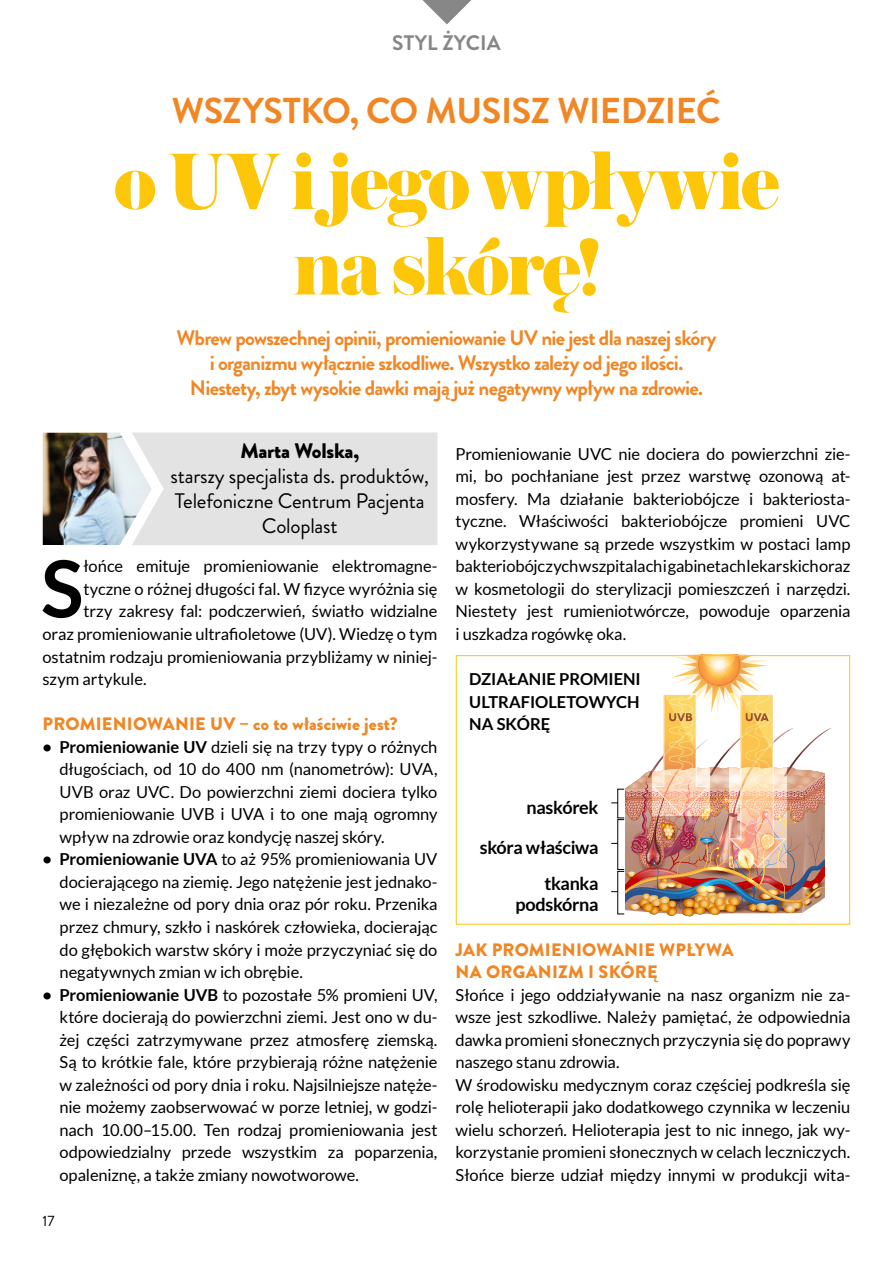
<style>
.page{position:relative;width:893px;height:1263px;background:#fff}
.page>*{position:absolute;margin:0;border:0;box-sizing:border-box;transform-origin:0 0}
.t1{font:900 84px "Austin";letter-spacing:-.02em;color:#fdc608}
.t2{font:700 78.9px "Lato";color:#000}
.t3{font:700 36px "Brandon Grotesque";letter-spacing:-.015em;color:#f18625}
.t4{font:700 21px "Brandon Grotesque";letter-spacing:-.035em;color:#f18625}
.t5{font:21px/25.2px "Brandon Grotesque";letter-spacing:-.01em;color:#000;text-align:center}
.t6{font:900 21px "Brandon Grotesque";letter-spacing:-.01em;color:#000}
.t7{font:700 21px "Brandon Grotesque";color:#878787}
.t8{font:900 18px/22.5px "Brandon Grotesque";letter-spacing:.01em;color:#f18625}
.t9{font:700 18px/21.6px "Lato";letter-spacing:-.015em;color:#000;text-align:right}
.t10{font:16.5px/22.5px "Lato";letter-spacing:-.01em;color:#000;text-align:justify}
.t11{font:700 16.5px "Lato";color:#000}
.t12{font:15px "Brandon Grotesque";color:#000}
.s1{font-weight:700}
</style>
<div class="page">
<svg style="left:422px;top:0;width:49px;height:24px"></svg>
<div style="left:165px;top:432px;width:272px;height:113px;background:#e3e3e3"></div>
<div style="left:30px;top:421px;width:135px;height:124px;background:#000;opacity:.09"></div>
<img style="left:625px;top:657px;width:207px;height:259px">
<div style="left:456px;top:655px;width:394px;height:269px;border:1px solid #fdc608"></div>
<p class="t7" style="left:392px;top:28px;width:110px">STYL ŻYCIA</p>
<p class="t3" style="left:172px;top:86px;width:550px">WSZYSTKO, CO MUSISZ WIEDZIEĆ</p>
<p class="t1" style="left:113px;top:119px;width:667px">o UV i jego wpływie</p>
<p class="t1" style="left:293px;top:205px;width:309px">na skórę!</p>
<p class="t4" style="left:176px;top:323px;width:541px">Wbrew powszechnej opinii, promieniowanie UV nie jest dla naszej skóry</p>
<p class="t4" style="left:210px;top:348px;width:475px">i organizmu wyłącznie szkodliwe. Wszystko zależy od jego ilości.</p>
<p class="t4" style="left:190px;top:373px;width:515px">Niestety, zbyt wysokie dawki mają już negatywny wpływ na zdrowie.</p>
<p class="t6" style="left:240px;top:436px;width:120px">Marta Wolska,</p>
<p class="t5" style="left:171px;top:463px;width:260px">starszy specjalista ds. produktów,<br>Telefoniczne Centrum Pacjenta<br>Coloplast</p>
<p class="t2" style="left:41px;top:543px;width:44px">S</p>
<p class="t10" style="left:83px;top:555px;width:356px">łońce emituje promieniowanie elektromagne-</p>
<p class="t10" style="left:83px;top:578px;width:356px">tyczne o różnej długości fal. W fizyce wyróżnia się</p>
<p class="t10" style="left:83px;top:600px;width:356px">trzy zakresy fal: podczerwień, światło widzialne</p>
<p class="t10" style="left:43px;top:623px;width:396px">oraz promieniowanie ultrafioletowe (UV). Wiedzę o tym</p>
<p class="t10" style="left:43px;top:645px;width:396px">ostatnim rodzaju promieniowania przybliżamy w niniej-</p>
<p class="t10" style="left:43px;top:668px;width:106px">szym artykule.</p>
<p class="t8" style="left:43px;top:713px;width:357px">PROMIENIOWANIE UV – co to właściwie jest?</p>
<p class="t10" style="left:60px;top:735px;width:379px;text-indent:-17px"><span class="s1">• Promieniowanie UV</span> dzieli się na trzy typy o różnych długościach, od 10 do 400 nm (nanometrów): UVA, UVB oraz UVC. Do powierzchni ziemi dociera tylko promieniowanie UVB i UVA i to one mają ogromny wpływ na zdrowie oraz kondycję naszej skóry.</p>
<p class="t10" style="left:60px;top:848px;width:379px;text-indent:-17px"><span class="s1">• Promieniowanie UVA</span> to aż 95% promieniowania UV docierającego na ziemię. Jego natężenie jest jednako&shy;we i niezależne od pory dnia oraz pór roku. Przenika przez chmury, szkło i naskórek człowieka, docierając do głębokich warstw skóry i może przyczyniać się do negatywnych zmian w ich obrębie.</p>
<p class="t10" style="left:60px;top:983px;width:379px;text-indent:-17px"><span class="s1">• Promieniowanie UVB</span> to pozostałe 5% promieni UV, które docierają do powierzchni ziemi. Jest ono w du&shy;żej części zatrzymywane przez atmosferę ziemską.<br>Są to krótkie fale, które przybierają różne natężenie w zależności od pory dnia i roku. Najsilniejsze natęże&shy;nie możemy zaobserwować w porze letniej, w godzi&shy;nach 10.00–15.00. Ten rodzaj promieniowania jest odpowiedzialny przede wszystkim za poparzenia, opaleniznę, a także zmiany nowotworowe.</p>
<p class="t12" style="left:43px;top:1210px;width:13px">17</p>
<p class="t10" style="left:455px;top:442px;width:396px">Promieniowanie UVC nie dociera do powierzchni zie&shy;mi, bo pochłaniane jest przez warstwę ozonową at&shy;mosfery. Ma działanie bakteriobójcze i bakteriosta&shy;tyczne. Właściwości bakteriobójcze promieni UVC wykorzystywane są przede wszystkim w postaci lamp bakteriobójczych w szpitalach i gabinetach lekarskich oraz w kosmetologii do sterylizacji pomieszczeń i narzędzi.<br>Niestety jest rumieniotwórcze, powoduje oparzenia i uszkadza rogówkę oka.</p>
<p class="t11" style="left:469px;top:670px;width:173px">DZIAŁANIE PROMIENI</p>
<p class="t11" style="left:469px;top:692px;width:172px">ULTRAFIOLETOWYCH</p>
<p class="t11" style="left:469px;top:715px;width:83px">NA SKÓRĘ</p>
<p class="t9" style="left:527px;top:796px;width:73px">naskórek</p>
<p class="t9" style="left:480px;top:837px;width:120px">skóra właściwa</p>
<p class="t9" style="left:515px;top:872px;width:85px">tkanka podskórna</p>
<p class="t8" style="left:456px;top:938px;width:280px">JAK PROMIENIOWANIE WPŁYWA<br>NA ORGANIZM I SKÓRĘ</p>
<p class="t10" style="left:455px;top:983px;width:396px">Słońce i jego oddziaływanie na nasz organizm nie za&shy;wsze jest szkodliwe. Należy pamiętać, że odpowiednia dawka promieni słonecznych przyczynia się do poprawy naszego stanu zdrowia.</p>
<p class="t10" style="left:455px;top:1073px;width:396px">W środowisku medycznym coraz częściej podkreśla się rolę helioterapii jako dodatkowego czynnika w leczeniu wielu schorzeń. Helioterapia jest to nic innego, jak wy&shy;korzystanie promieni słonecznych w celach leczniczych.<br>Słońce bierze udział między innymi w produkcji wita-</p>
</div>
